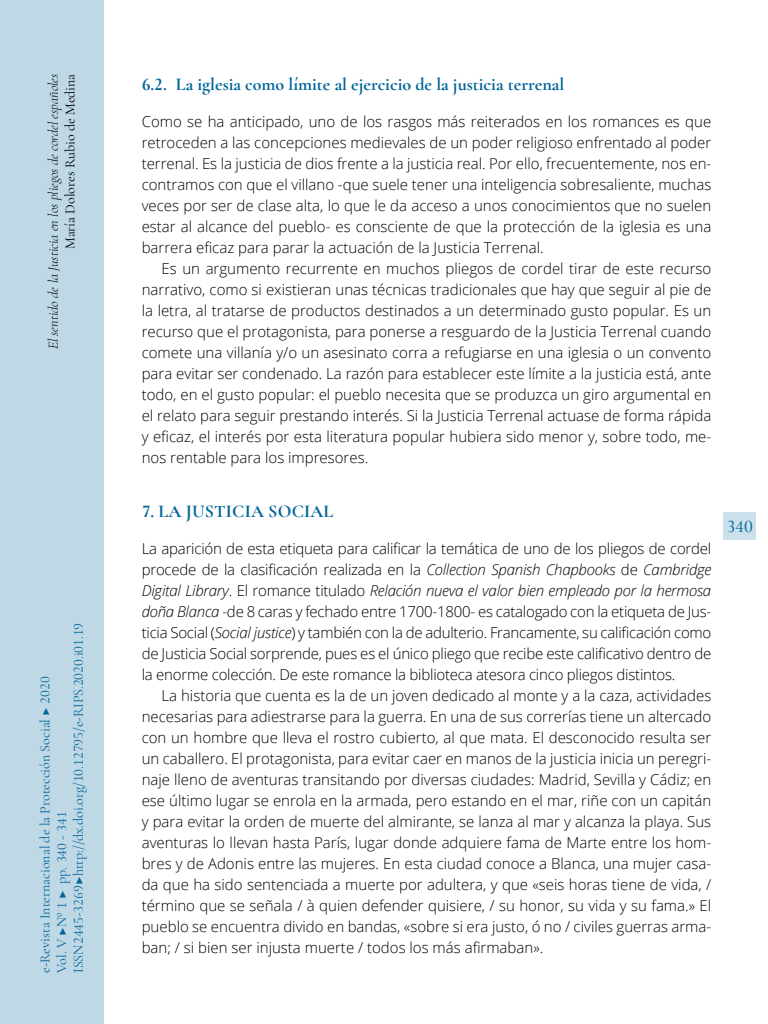
<style>
.page{position:relative;width:768px;height:1024px;background:#fff}
.page>*{position:absolute;margin:0;border:0;box-sizing:border-box;transform-origin:0 0}
.t1{font:700 18px "Cormorant Garamond";color:#006599}
.t2{font:500 18px "Cormorant Garamond";color:#006599}
.t3{font:300 15px/21px "Open Sans";color:#000;text-align:justify}
.t4{font:14px/16.8px "Cormorant Garamond";color:#006599}
.t5{font:italic 300 14px "Cormorant Garamond";color:#000}
.t6{font:14px "Cormorant Garamond";color:#000}
.s1{font-style:italic}
</style>
<div class="page">
<div style="left:0;top:0;width:103px;height:1024px;background:#bfd8e6"></div>
<div style="left:724px;top:512px;width:32px;height:28px;background:#cce0eb"></div>
<p class="t5" style="left:45px;top:349px;width:277px;rotate:-90deg">El sentido de la Justicia en los pliegos de cordel españoles</p>
<p class="t6" style="left:62px;top:249px;width:177px;rotate:-90deg">María Dolores Rubio de Medina</p>
<p class="t4" style="left:36px;top:973px;width:352px;rotate:-90deg">e-Revista Internacional de la Protección Social ▶ 2020<br>Vol. V ▶Nº 1 ▶ pp. 340 - 341<br>ISSN 2445-3269 ▶ http://dx.doi.org/10.12795/e-RIPS.2020.i01.19</p>
<p class="t1" style="left:142px;top:73px;width:424px">6.2. La iglesia como límite al ejercicio de la justicia terrenal</p>
<p class="t3" style="left:142px;top:111px;width:571px">Como se ha anticipado, uno de los rasgos más reiterados en los romances es que retroceden a las concepciones medievales de un poder religioso enfrentado al poder terrenal. Es la justicia de dios frente a la justicia real. Por ello, frecuentemente, nos en&shy;contramos con que el villano -que suele tener una inteligencia sobresaliente, muchas veces por ser de clase alta, lo que le da acceso a unos conocimientos que no suelen estar al alcance del pueblo- es consciente de que la protección de la iglesia es una barrera eficaz para parar la actuación de la Justicia Terrenal.</p>
<p class="t3" style="left:142px;top:258px;width:571px;text-indent:20px">Es un argumento recurrente en muchos pliegos de cordel tirar de este recurso narrativo, como si existieran unas técnicas tradicionales que hay que seguir al pie de la letra, al tratarse de productos destinados a un determinado gusto popular. Es un recurso que el protagonista, para ponerse a resguardo de la Justicia Terrenal cuando comete una villanía y/o un asesinato corra a refugiarse en una iglesia o un convento para evitar ser condenado. La razón para establecer este límite a la justicia está, ante todo, en el gusto popular: el pueblo necesita que se produzca un giro argumental en el relato para seguir prestando interés. Si la Justicia Terrenal actuase de forma rápida y eficaz, el interés por esta literatura popular hubiera sido menor y, sobre todo, me&shy;nos rentable para los impresores.</p>
<p class="t1" style="left:142px;top:500px;width:193px">7. LA JUSTICIA SOCIAL</p>
<p class="t3" style="left:142px;top:538px;width:571px">La aparición de esta etiqueta para calificar la temática de uno de los pliegos de cordel procede de la clasificación realizada en la <span class="s1">Collection Spanish Chapbooks</span> de <span class="s1">Cambridge Digital Library</span>. El romance titulado <span class="s1">Relación nueva el valor bien empleado por la hermosa doña Blanca</span> -de 8 caras y fechado entre 1700-1800- es catalogado con la etiqueta de Jus&shy;ticia Social (<span class="s1">Social justice</span>) y también con la de adulterio. Francamente, su calificación como de Justicia Social sorprende, pues es el único pliego que recibe este calificativo dentro de la enorme colección. De este romance la biblioteca atesora cinco pliegos distintos.</p>
<p class="t3" style="left:142px;top:685px;width:571px;text-indent:20px">La historia que cuenta es la de un joven dedicado al monte y a la caza, actividades necesarias para adiestrarse para la guerra. En una de sus correrías tiene un altercado con un hombre que lleva el rostro cubierto, al que mata. El desconocido resulta ser un caballero. El protagonista, para evitar caer en manos de la justicia inicia un peregri&shy;naje lleno de aventuras transitando por diversas ciudades: Madrid, Sevilla y Cádiz; en ese último lugar se enrola en la armada, pero estando en el mar, riñe con un capitán y para evitar la orden de muerte del almirante, se lanza al mar y alcanza la playa. Sus aventuras lo llevan hasta París, lugar donde adquiere fama de Marte entre los hom&shy;bres y de Adonis entre las mujeres. En esta ciudad conoce a Blanca, una mujer casa&shy;da que ha sido sentenciada a muerte por adultera, y que «seis horas tiene de vida, / término que se señala / à quien defender quisiere, / su honor, su vida y su fama.» El pueblo se encuentra divido en bandas, «sobre si era justo, ó no / civiles guerras arma&shy;ban; / si bien ser injusta muerte / todos los más afirmaban».</p>
<p class="t2" style="left:726px;top:515px;width:28px">340</p>
</div>
